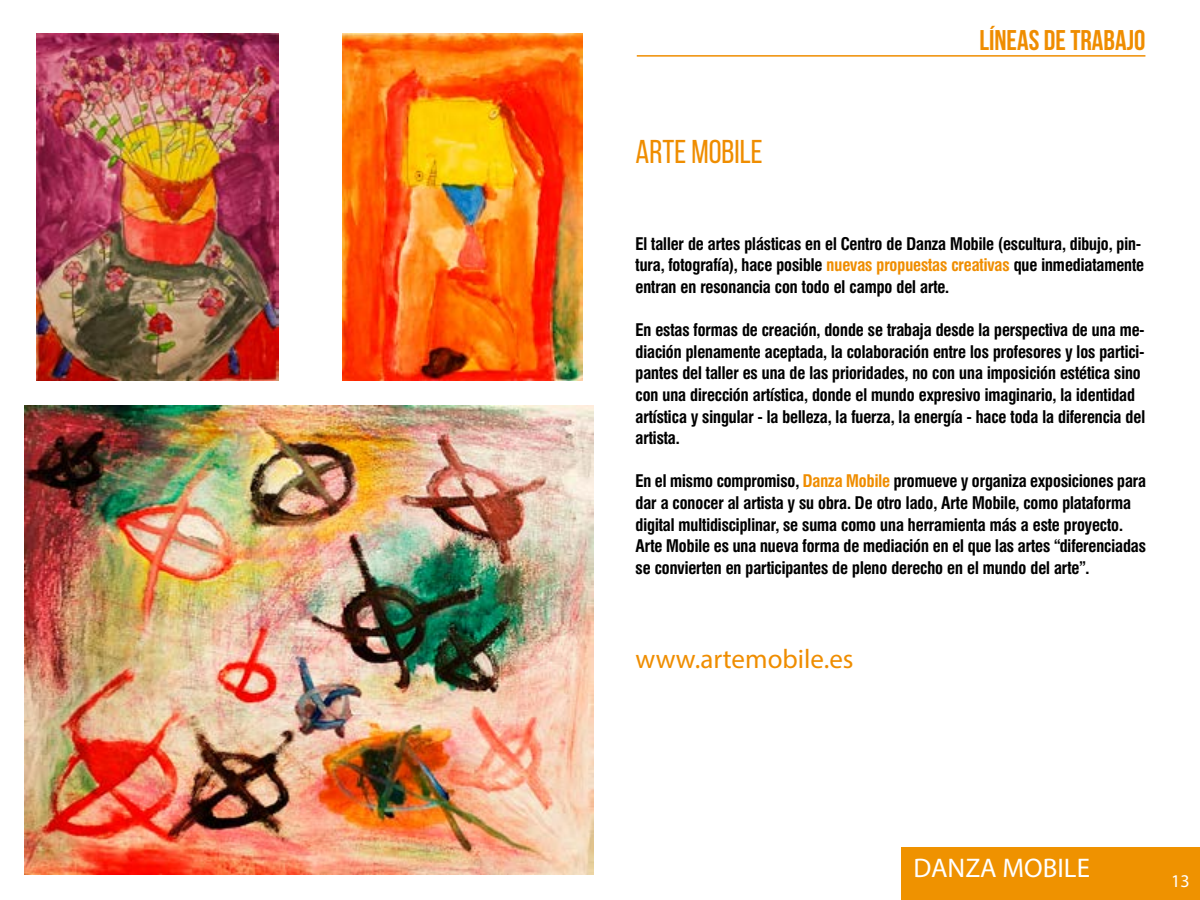
<style>
.page{position:relative;width:1200px;height:900px;background:#fff}
.page>*{position:absolute;margin:0;border:0;box-sizing:border-box;transform-origin:0 0}
.t1{font:33px "Bebas Neue";color:#ef8d00}
.t2{font:700 28.5px "Bebas Neue";color:#ef8d00}
.t3{font:27px "Myriad Pro";color:#ef8d00}
.t4{font:27px "Myriad Pro";color:#fff}
.t5{font:700 18px/21.6px "Helvetica Two BQ";color:#000}
.t6{font:18px "Myriad Pro";color:#fff}
.s1{color:#ef8d00}
</style>
<div class="page">
<div style="left:902px;top:847px;width:298px;height:53px;background:#ef9200"></div>
<hr style="left:637px;top:55px;width:508px;height:2px;background:#ef8d00">
<img style="left:36px;top:34px;width:243px;height:347px">
<img style="left:343px;top:34px;width:239px;height:347px">
<img style="left:24px;top:405px;width:570px;height:469px">
<h1 class="t1" style="left:636px;top:133px;width:129px">ARTE MOBILE</h1>
<h2 class="t2" style="left:979px;top:24px;width:167px">LÍNEAS DE TRABAJO</h2>
<p class="t5" style="left:636px;top:233px;width:510px">El taller de artes plásticas en el Centro de Danza Mobile (escultura, dibujo, pin&shy;tura, fotografía), hace posible <span class="s1">nuevas propuestas creativas</span> que inmediatamente entran en resonancia con todo el campo del arte.</p>
<p class="t5" style="left:636px;top:319px;width:511px">En estas formas de creación, donde se trabaja desde la perspectiva de una me&shy;diación plenamente aceptada, la colaboración entre los profesores y los partici&shy;pantes del taller es una de las prioridades, no con una imposición estética sino con una dirección artística, donde el mundo expresivo imaginario, la identidad artística y singular - la belleza, la fuerza, la energía - hace toda la diferencia del artista.</p>
<p class="t5" style="left:636px;top:471px;width:512px">En el mismo compromiso, <span class="s1">Danza Mobile</span> promueve y organiza exposiciones para dar a conocer al artista y su obra. De otro lado, Arte Mobile, como plataforma digital multidisciplinar, se suma como una herramienta más a este proyecto.<br>Arte Mobile es una nueva forma de mediación en el que las artes “diferenciadas se convierten en participantes de pleno derecho en el mundo del arte”.</p>
<h3 class="t3" style="left:636px;top:642px;width:219px">www.artemobile.es</h3>
<h3 class="t4" style="left:914px;top:851px;width:178px">DANZA MOBILE</h3>
<p class="t6" style="left:1171px;top:870px;width:20px">13</p>
</div>
